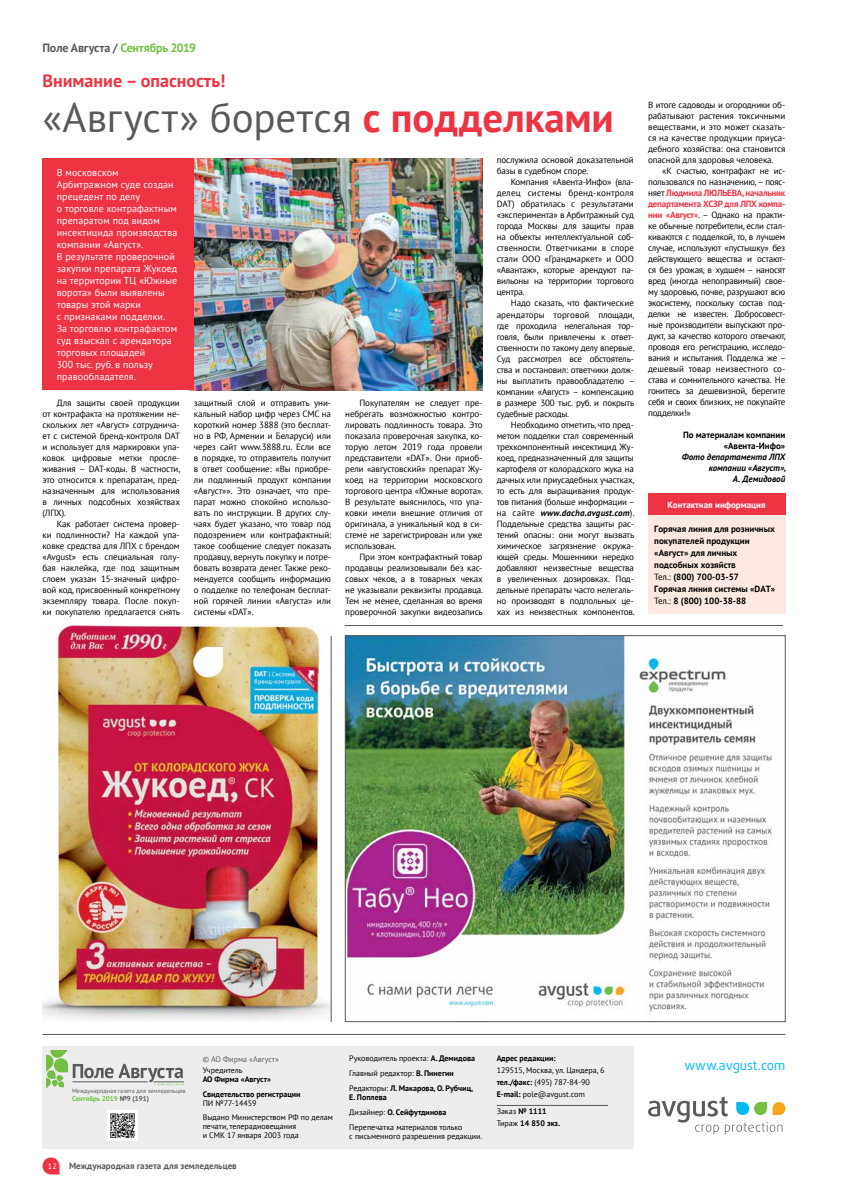
<style>
.page{position:relative;width:842px;height:1191px;background:#fff}
.page>*{position:absolute;margin:0;border:0;box-sizing:border-box;transform-origin:0 0}
.t1{font:41px "PT Sans";letter-spacing:.005em;color:#58595b}
.t2{font:700 18px "PT Sans";color:#ee3443}
.t3{font:13px "Daxline Pro";color:#00b9f1}
.t4{font:700 12px "PT Sans";letter-spacing:-.015em;color:#58595b}
.t5{font:10px/12px "PT Sans";letter-spacing:.01em;color:#fff}
.t6{font:9px/11px "PT Sans";letter-spacing:-.01em;color:#000;text-align:justify}
.t7{font:700 9px/12px "PT Sans";color:#000;text-align:right}
.t8{font:italic 700 9px/11px "PT Sans";color:#000;text-align:right}
.t9{font:700 9px "PT Sans";color:#58595b}
.t10{font:700 9px "PT Sans";color:#fff}
.t11{font:8px/14.7px "PT Sans";color:#000}
.t12{font:700 8px/14.7px "PT Sans";color:#000}
.t13{font:8px "PT Sans";color:#5a5b5d}
.t14{font:8px "PT Sans";color:#fff}
.t15{font:700 7px "PT Sans";color:#72bf44}
.t16{font:6.2px "PT Sans";color:#5a5b5d}
.s1{color:#72bf44}
.s2{font-weight:700;color:#ee3443}
.s3{font-weight:700;font-style:italic}
.s4{font-weight:400}
.s5{color:#5a5b5d}
.s6{font-weight:700}
</style>
<div class="page">
<svg style="left:43px;top:1157px;width:17px;height:17px"></svg>
<svg style="left:648px;top:1096px;width:137px;height:38px"></svg>
<hr style="left:43px;top:1034px;width:742px;height:1px;background:#58595b">
<hr style="left:345px;top:625px;width:438px;height:1px;background:#58595b">
<img style="left:347px;top:637px;width:425px;height:375px">
<div style="left:43px;top:1046px;width:591px;height:103px;background:#ededee"></div>
<svg style="left:47px;top:1051px;width:137px;height:37px"></svg>
<hr style="left:497px;top:1105px;width:111px;height:1px;background:#58595b">
<img style="left:107px;top:1110px;width:30px;height:30px">
<img style="left:43px;top:626px;width:288px;height:396px">
<img style="left:194px;top:158px;width:288px;height:232px">
<div style="left:43px;top:158px;width:151px;height:232px;background:#ee3443"></div>
<div style="left:648px;top:494px;width:137px;height:22px;background:#ee3443"></div>
<div style="left:649px;top:516px;width:137px;height:98px;background:#fee9e2"></div>
<hr style="left:331px;top:636px;width:1px;height:386px;background:#58595b">
<h3 class="t4" style="left:43px;top:40px;width:155px">Поле Августа / <span class="s1">Сентябрь 2019</span></h3>
<h2 class="t2" style="left:43px;top:68px;width:185px">Внимание – опасность!</h2>
<h1 class="t1" style="left:43px;top:92px;width:573px">«Август» борется <span class="s2">с подделками</span></h1>
<p class="t5" style="left:57px;top:166px;width:122px">В московском<br>Арбитражном суде создан прецедент по делу<br>о торговле контрафактным препаратом под видом инсектицида производства компании «Август».<br>В результате проверочной закупки препарата Жукоед на территории ТЦ «Южные ворота» были выявлены товары этой марки<br>с признаками подделки.<br>За торговлю контрафактом суд взыскал с арендатора торговых площадей<br>300 тыс. руб. в пользу правообладателя.</p>
<p class="t6" style="left:497px;top:155px;width:139px">послужила основой доказательной базы в судебном споре.</p>
<p class="t6" style="left:497px;top:177px;width:139px;text-indent:14px">Компания «Авента-Инфо» (вла&shy;делец системы бренд-контроля DAT) обратилась с результатами «эксперимента» в Арбитражный суд города Москвы для защиты прав на объекты интеллектуальной соб&shy;ственности. Ответчиками в споре стали ООО «Грандмаркет» и ООО «Авантаж», которые арендуют па&shy;вильоны на территории торгового центра.</p>
<p class="t6" style="left:497px;top:298px;width:139px;text-indent:14px">Надо сказать, что фактические арендаторы торговой площади, где проходила нелегальная тор&shy;говля, были привлечены к ответ&shy;ственности по такому делу впервые.<br>Суд рассмотрел все обстоятель&shy;ства и постановил: ответчики долж&shy;ны выплатить правообладателю – компании «Август» – компенсацию в размере 300 тыс. руб. и покрыть судебные расходы.</p>
<p class="t6" style="left:497px;top:418px;width:139px;text-indent:14px">Необходимо отметить, что пред&shy;метом подделки стал современный трехкомпонентный инсектицид Жу&shy;коед, предназначенный для защиты картофеля от колорадского жука на дачных или приусадебных участках, то есть для выращивания продук&shy;тов питания (больше информации – на сайте <span class="s3">www.dacha.avgust.com</span>).<br>Поддельные средства защиты рас&shy;тений опасны: они могут вызвать химическое загрязнение окружа&shy;ющей среды. Мошенники нередко добавляют неизвестные вещества в увеличенных дозировках. Под&shy;дельные препараты часто нелегаль&shy;но производят в подпольных це&shy;хах из неизвестных компонентов.</p>
<p class="t6" style="left:194px;top:397px;width:139px">защитный слой и отправить уни&shy;кальный набор цифр через СМС на короткий номер 3888 (это бесплат&shy;но в РФ, Армении и Беларуси) или через сайт www.3888.ru. Если все в порядке, то отправитель получит в ответ сообщение: «Вы приобре&shy;ли подлинный продукт компании «Август»». Это означает, что пре&shy;парат можно спокойно использо&shy;вать по инструкции. В других слу&shy;чаях будет указано, что товар под подозрением или контрафактный: такое сообщение следует показать продавцу, вернуть покупку и потре&shy;бовать возврата денег. Также реко&shy;мендуется сообщить информацию о подделке по телефонам бесплат&shy;ной горячей линии «Августа» или системы «DAT».</p>
<p class="t6" style="left:345px;top:397px;width:139px;text-indent:14px">Покупателям не следует пре&shy;небрегать возможностью контро&shy;лировать подлинность товара. Это показала проверочная закупка, ко&shy;торую летом 2019 года провели представители «DAT». Они приоб&shy;рели «августовский» препарат Жу&shy;коед на территории московского торгового центра «Южные ворота».<br>В результате выяснилось, что упа&shy;ковки имели внешние отличия от оригинала, а уникальный код в си&shy;стеме не зарегистрирован или уже использован.</p>
<p class="t6" style="left:43px;top:397px;width:139px;text-indent:14px">Для защиты своей продукции от контрафакта на протяжении не&shy;скольких лет «Август» сотруднича&shy;ет с системой бренд-контроля DAT и использует для маркировки упа&shy;ковок цифровые метки просле&shy;живания – DAT-коды. В частности, это относится к препаратам, пред&shy;назначенным для использования в личных подсобных хозяйствах (ЛПХ).</p>
<p class="t6" style="left:43px;top:518px;width:139px;text-indent:14px">Как работает система провер&shy;ки подлинности? На каждой упа&shy;ковке средства для ЛПХ с брендом «Avgust» есть специальная голу&shy;бая наклейка, где под защитным слоем указан 15-значный цифро&shy;вой код, присвоенный конкретному экземпляру товара. После покуп&shy;ки покупателю предлагается снять</p>
<p class="t6" style="left:345px;top:551px;width:139px;text-indent:14px">При этом контрафактный товар продавцы реализовывали без кас&shy;совых чеков, а в товарных чеках не указывали реквизиты продавца.<br>Тем не менее, сделанная во время проверочной закупки видеозапись</p>
<p class="t6" style="left:648px;top:99px;width:139px">В итоге садоводы и огородники об&shy;рабатывают растения токсичными веществами, и это может сказать&shy;ся на качестве продукции приуса&shy;дебного хозяйства: она становится опасной для здоровья человека.</p>
<p class="t6" style="left:648px;top:165px;width:139px;text-indent:14px">«К счастью, контрафакт не ис&shy;пользовался по назначению, – пояс&shy;няет <span class="s2">Людмила ЛЮЛЬЕВА, начальник департамента ХСЗР для ЛПХ компа&shy;нии «Август»</span>. – Однако на практи&shy;ке обычные потребители, если стал&shy;киваются с подделкой, то, в лучшем случае, используют «пустышку» без действующего вещества и остают&shy;ся без урожая, в худшем – наносят вред (иногда непоправимый) свое&shy;му здоровью, почве, разрушают всю экосистему, поскольку состав под&shy;делки не известен. Добросовест&shy;ные производители выпускают про&shy;дукт, за качество которого отвечают, проводя его регистрацию, исследо&shy;вания и испытания. Подделка же – дешевый товар неизвестного со&shy;става и сомнительного качества. Не гонитесь за дешевизной, берегите себя и своих близких, не покупайте подделки!»</p>
<p class="t7" style="left:683px;top:429px;width:104px;line-height:11px">По материалам компании «Авента-Инфо»</p>
<p class="t8" style="left:682px;top:451px;width:106px">Фото департамента ЛПХ компании «Август»,<br>А. Демидовой</p>
<p class="t10" style="left:668px;top:499px;width:100px">Контактная информация</p>
<p class="t7" style="left:654px;top:523px;width:123px;text-align:left">Горячая линия для розничных покупателей продукции «Август» для личных подсобных хозяйств<br><span class="s4">Тел.:</span> (800) 700-03-57<br>Горячая линия системы «DAT»<br><span class="s4">Тел.:</span> 8 (800) 100-38-88</p>
<p class="t14" style="left:48px;top:1161px;width:10px">12</p>
<p class="t16" style="left:72px;top:1087px;width:115px">Международная газета для земледельцев</p>
<p class="t15" style="left:72px;top:1094px;width:79px">Сентябрь 2019 <span class="s5">№9 (191)</span></p>
<p class="t12" style="left:497px;top:1050px;width:60px">Адрес редакции:</p>
<p class="t11" style="left:497px;top:1064px;width:109px;line-height:11.8px">129515, Москва, ул. Цандера, 6 <span class="s6">тел./факс:</span> (495) 787-84-90<br><span class="s6">E-mail:</span> pole@avgust.com</p>
<p class="t12" style="left:497px;top:1105px;width:65px;line-height:11.8px"><span class="s4">Заказ</span> № 1111<br><span class="s4">Тираж</span> 14 850 экз.</p>
<p class="t11" style="left:349px;top:1051px;width:127px">Руководитель проекта: <span class="s6">А. Демидова<br></span>Главный редактор: <span class="s6">В. Пинегин<br></span>Редакторы: <span class="s6">Л. Макарова, О. Рубчиц,</span></p>
<p class="t11" style="left:349px;top:1090px;width:115px"><span class="s6">Е. Поплева<br></span>Дизайнер: <span class="s6">О. Сейфутдинова<br></span>Перепечатка материалов только</p>
<p class="t11" style="left:349px;top:1128px;width:135px">с письменного разрешения редакции.</p>
<p class="t13" style="left:203px;top:1053px;width:78px">© АО Фирма «Август»</p>
<p class="t11" style="left:203px;top:1062px;width:41px">Учредитель</p>
<h3 class="t3" style="left:684px;top:1056px;width:102px">www.avgust.com</h3>
<p class="t12" style="left:203px;top:1071px;width:99px">АО Фирма «Август»<br>Свидетельство регистрации</p>
<p class="t11" style="left:203px;top:1095px;width:132px">ПИ №77-14459<br>Выдано Министерством РФ по делам</p>
<p class="t11" style="left:203px;top:1121px;width:98px;line-height:9px">печати, телерадиовещания и СМК 17 января 2003 года</p>
<p class="t9" style="left:69px;top:1160px;width:169px">Международная газета для земледельцев</p>
</div>
